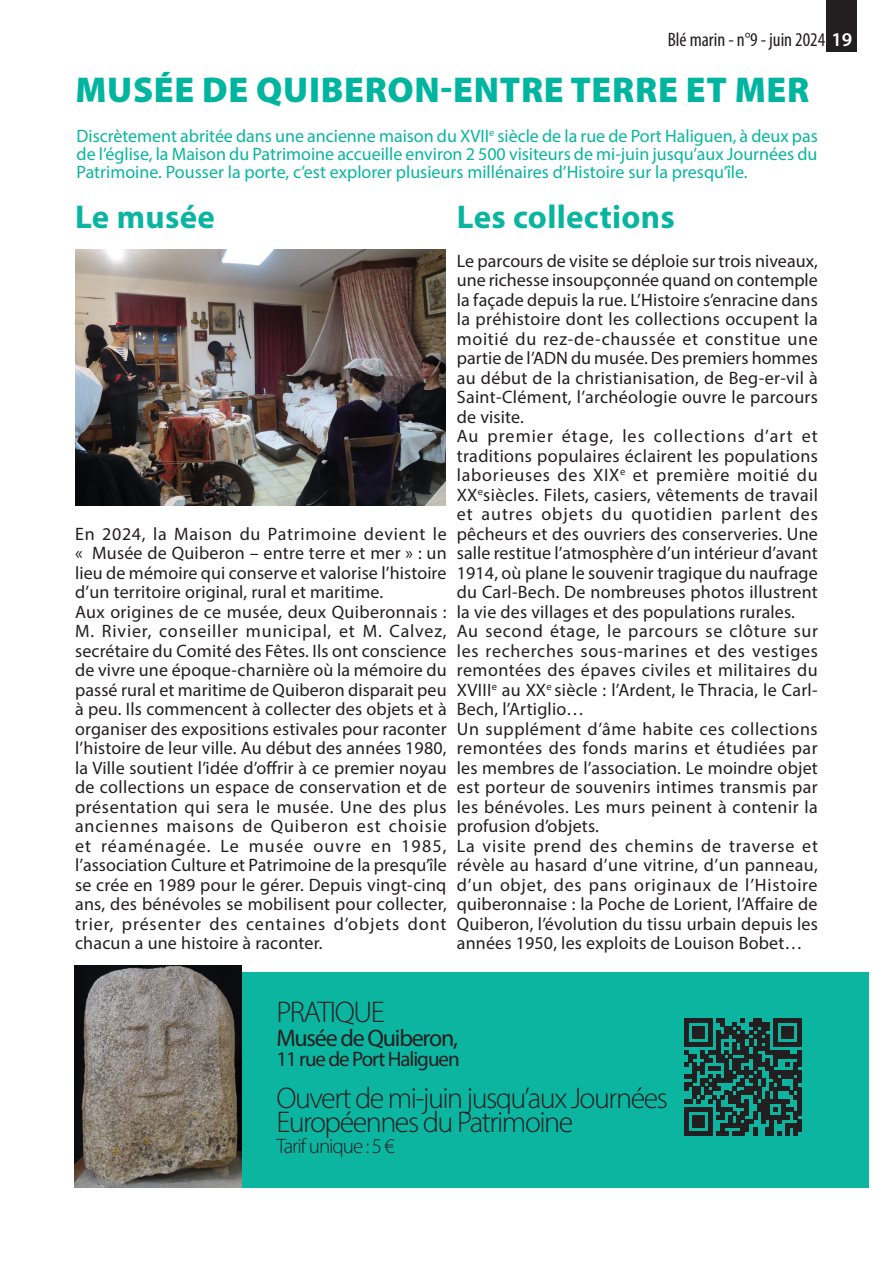
<style>
.page{position:relative;width:893px;height:1263px;background:#fff}
.page>*{position:absolute;margin:0;border:0;box-sizing:border-box;transform-origin:0 0}
.t1{font:900 36px "Myriad Pro";letter-spacing:.02em;color:#00b5a0}
.t2{font:700 33px "Myriad Pro";letter-spacing:.01em;color:#09b5a0}
.t3{font:300 30px/24px "Myriad Pro";letter-spacing:-.05em;color:#231f20}
.t4{font:24px "Myriad Pro";letter-spacing:-.05em;color:#231f20}
.t5{font:21px "Myriad Pro";letter-spacing:-.05em;color:#231f20}
.t6{font:300 21px "Myriad Pro";letter-spacing:-.05em;color:#231f20}
.t7{font:condensed 19.5px "Myriad Pro";color:#231f20}
.t8{font:18px/19.5px "Myriad Pro";letter-spacing:.01em;color:#231f20;text-align:justify}
.t9{font:18px/18px "Myriad Pro";color:#09b5a0;text-align:justify}
.s1{font-weight:600;font-stretch:normal;color:#fff}
</style>
<div class="page">
<div style="left:827px;top:0;width:30px;height:52px;background:#231f20"></div>
<div style="left:75px;top:973px;width:793px;height:215px;background:#0bb5a0"></div>
<img style="left:75px;top:250px;width:370px;height:256px">
<img style="left:75px;top:966px;width:166px;height:222px">
<svg style="left:684px;top:1018px;width:118px;height:117px"></svg>
<hr style="left:798px;top:1034px;width:4px;height:12px;background:#231f20">
<hr style="left:798px;top:1050px;width:4px;height:17px;background:#231f20">
<hr style="left:798px;top:1071px;width:4px;height:12px;background:#231f20">
<hr style="left:798px;top:1087px;width:4px;height:28px;background:#231f20">
<hr style="left:798px;top:1119px;width:4px;height:12px;background:#231f20">
<p class="t7" style="left:668px;top:28px;width:186px">Blé marin - n°9 - juin 2024 <span class="s1">19</span></p>
<p class="t1" style="left:75px;top:66px;width:735px">MUSÉE DE QUIBERON-ENTRE TERRE ET MER</p>
<p class="t9" style="left:77px;top:127px;width:743px">Discrètement abritée dans une ancienne maison du XVII<sup>e</sup> siècle de la rue de Port Haliguen, à deux pas de l’église, la Maison du Patrimoine accueille environ 2 500 visiteurs de mi-juin jusqu’aux Journées du Patrimoine. Pousser la porte, c’est explorer plusieurs millénaires d’Histoire sur la presqu’île.</p>
<p class="t2" style="left:75px;top:195px;width:141px">Le musée</p>
<p class="t8" style="left:75px;top:523px;width:373px">En 2024, la Maison du Patrimoine devient le « Musée de Quiberon – entre terre et mer » : un lieu de mémoire qui conserve et valorise l’histoire d’un territoire original, rural et maritime.</p>
<p class="t8" style="left:75px;top:601px;width:373px">Aux origines de ce musée, deux Quiberonnais :<br>M. Rivier, conseiller municipal, et M. Calvez, secrétaire du Comité des Fêtes. Ils ont conscience de vivre une époque-charnière où la mémoire du passé rural et maritime de Quiberon disparait peu à peu. Ils commencent à collecter des objets et à organiser des expositions estivales pour raconter l’histoire de leur ville. Au début des années 1980, la Ville soutient l’idée d’offrir à ce premier noyau de collections un espace de conservation et de présentation qui sera le musée. Une des plus anciennes maisons de Quiberon est choisie et réaménagée. Le musée ouvre en 1985, l’association Culture et Patrimoine de la presqu’île se crée en 1989 pour le gérer. Depuis vingt-cinq ans, des bénévoles se mobilisent pour collecter, trier, présenter des centaines d’objets dont chacun a une histoire à raconter.</p>
<p class="t2" style="left:457px;top:195px;width:219px">Les collections</p>
<p class="t8" style="left:457px;top:250px;width:363px">Le parcours de visite se déploie sur trois niveaux, une richesse insoupçonnée quand on contemple la façade depuis la rue. L’Histoire s’enracine dans la préhistoire dont les collections occupent la moitié du rez-de-chaussée et constitue une partie de l’ADN du musée. Des premiers hommes au début de la christianisation, de Beg-er-vil à Saint-Clément, l’archéologie ouvre le parcours de visite.</p>
<p class="t8" style="left:457px;top:426px;width:363px">Au premier étage, les collections d’art et traditions populaires éclairent les populations laborieuses des XIX<sup>e</sup> et première moitié du XX<sup>e</sup>siècles. Filets, casiers, vêtements de travail et autres objets du quotidien parlent des pêcheurs et des ouvriers des conserveries. Une salle restitue l’atmosphère d’un intérieur d’avant 1914, où plane le souvenir tragique du naufrage du Carl-Bech. De nombreuses photos illustrent la vie des villages et des populations rurales.</p>
<p class="t8" style="left:457px;top:621px;width:363px">Au second étage, le parcours se clôture sur les recherches sous-marines et des vestiges remontées des épaves civiles et militaires du XVIII<sup>e</sup> au XX<sup>e</sup> siècle : l’Ardent, le Thracia, le Carl-Bech, l’Artiglio…</p>
<p class="t8" style="left:457px;top:718px;width:362px">Un supplément d’âme habite ces collections remontées des fonds marins et étudiées par les membres de l’association. Le moindre objet est porteur de souvenirs intimes transmis par les bénévoles. Les murs peinent à contenir la profusion d’objets.</p>
<p class="t8" style="left:457px;top:835px;width:363px">La visite prend des chemins de traverse et révèle au hasard d’une vitrine, d’un panneau, d’un objet, des pans originaux de l’Histoire quiberonnaise : la Poche de Lorient, l’Affaire de Quiberon, l’évolution du tissu urbain depuis les années 1950, les exploits de Louison Bobet…</p>
<p class="t3" style="left:276px;top:1000px;width:110px">PRATIQUE</p>
<p class="t4" style="left:276px;top:1023px;width:183px">Musée de Quiberon,</p>
<p class="t5" style="left:276px;top:1046px;width:185px">11 rue de Port Haliguen</p>
<p class="t3" style="left:276px;top:1085px;width:393px">Ouvert de mi-juin jusqu’aux Journées<br>Européennes du Patrimoine</p>
<p class="t6" style="left:276px;top:1133px;width:120px">Tarif unique : 5 €</p>
</div>
